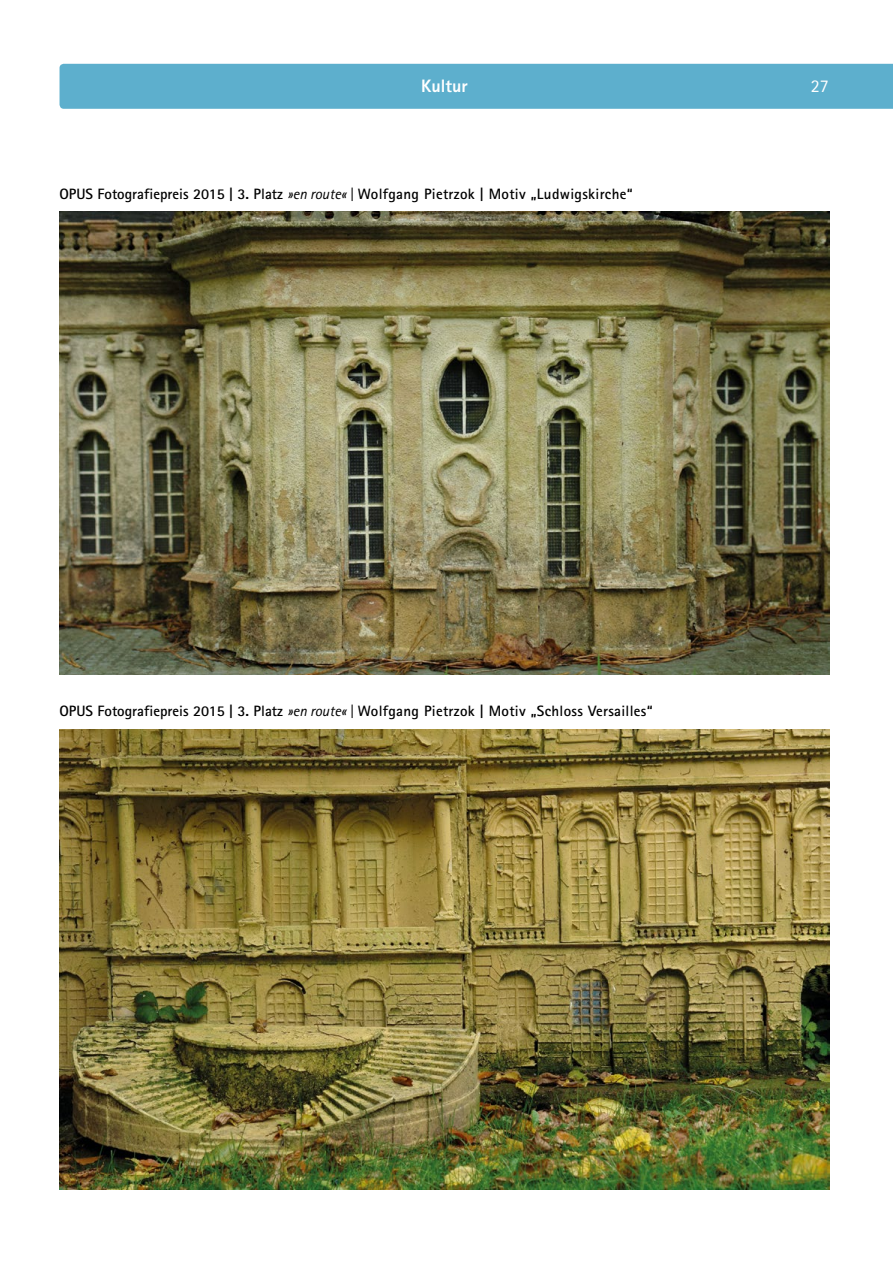
<style>
.page{position:relative;width:893px;height:1263px;background:#fff}
.page>*{position:absolute;margin:0;border:0;box-sizing:border-box;transform-origin:0 0}
.t1{font:800 18px "Rotis Sans Serif";color:#fff}
.t2{font:18px "Rotis Sans Serif";color:#fff}
.t3{font:700 15px "Rotis Sans Serif";letter-spacing:.02em;color:#000}
.s1{font-weight:400;font-style:italic}
</style>
<div class="page">
<div style="left:60px;top:64px;width:833px;height:45px;background:#5dafcd"></div>
<img style="left:60px;top:211px;width:769px;height:464px">
<img style="left:60px;top:730px;width:769px;height:459px">
<p class="t1" style="left:421px;top:74px;width:48px">Kultur</p>
<p class="t2" style="left:811px;top:75px;width:19px">27</p>
<p class="t3" style="left:60px;top:184px;width:574px">OPUS Fotografiepreis 2015 | 3. Platz <span class="s1">»en route« |</span> Wolfgang Pietrzok | Motiv „Ludwigskirche“</p>
<p class="t3" style="left:60px;top:702px;width:595px">OPUS Fotografiepreis 2015 | 3. Platz <span class="s1">»en route« |</span> Wolfgang Pietrzok | Motiv „Schloss Versailles“</p>
</div>
